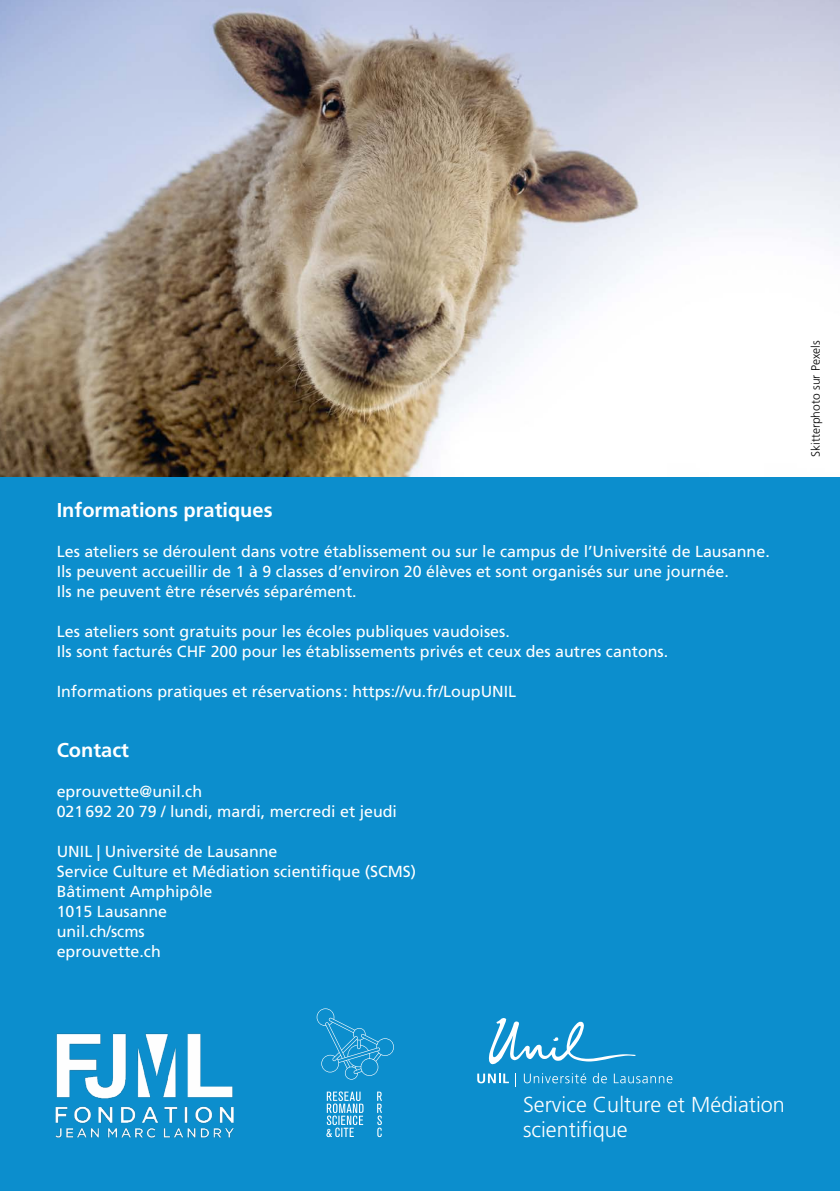
<style>
.page{position:relative;width:840px;height:1191px;background:#fff}
.page>*{position:absolute;margin:0;border:0;box-sizing:border-box;transform-origin:0 0}
.t1{font:300 21.6px/24.8px "Frutiger LT Std";color:#fff}
.Sous-titres{font:700 20px "Frutiger LT Std";color:#fff}
.Texte_A{font:16px/20px "Frutiger LT Std";color:#fff}
.Légendes{font:300 12px "Frutiger LT Std";color:#000}
</style>
<div class="page">
<div style="left:0;top:0;width:839px;height:1191px;background:#0c8ecd"></div>
<img style="left:0;top:0;width:839px;height:477px">
<svg style="left:477px;top:1073px;width:31px;height:10px"></svg>
<svg style="left:515px;top:1073px;width:1px;height:13px"></svg>
<svg style="left:523px;top:1073px;width:63px;height:10px"></svg>
<svg style="left:592px;top:1072px;width:14px;height:11px"></svg>
<svg style="left:613px;top:1073px;width:59px;height:10px"></svg>
<svg style="left:488px;top:1018px;width:148px;height:47px"></svg>
<svg style="left:316px;top:1008px;width:78px;height:71px"></svg>
<svg style="left:377px;top:1091px;width:5px;height:46px"></svg>
<svg style="left:326px;top:1091px;width:37px;height:46px"></svg>
<img style="left:55px;top:1033px;width:179px;height:105px">
<p class="Sous-titres" style="left:57px;top:498px;width:217px">Informations pratiques</p>
<p class="Texte_A" style="left:57px;top:541px;width:714px">Les ateliers se déroulent dans votre établissement ou sur le campus de l’Université de Lausanne.<br>Ils peuvent accueillir de 1 à 9 classes d’environ 20 élèves et sont organisés sur une journée.<br>Ils ne peuvent être réservés séparément.</p>
<p class="Texte_A" style="left:57px;top:621px;width:612px">Les ateliers sont gratuits pour les écoles publiques vaudoises.<br>Ils sont facturés CHF 200 pour les établissements privés et ceux des autres cantons.</p>
<p class="Texte_A" style="left:57px;top:681px;width:460px">Informations pratiques et réservations: https://vu.fr/LoupUNIL</p>
<p class="Sous-titres" style="left:57px;top:738px;width:74px">Contact</p>
<p class="Texte_A" style="left:57px;top:781px;width:147px">eprouvette@unil.ch</p>
<p class="Texte_A" style="left:57px;top:801px;width:341px">021692 20 79 / lundi, mardi, mercredi et jeudi</p>
<p class="Texte_A" style="left:57px;top:841px;width:222px">UNIL | Université de Lausanne</p>
<p class="Texte_A" style="left:57px;top:861px;width:361px">Service Culture et Médiation scientifique (SCMS)</p>
<p class="Texte_A" style="left:57px;top:881px;width:157px">Bâtiment Amphipôle</p>
<p class="Texte_A" style="left:57px;top:901px;width:112px">1015 Lausanne</p>
<p class="Texte_A" style="left:57px;top:921px;width:89px">unil.ch/scms</p>
<p class="Texte_A" style="left:57px;top:941px;width:106px">eprouvette.ch</p>
<p class="Légendes" style="left:808px;top:457px;width:118px;rotate:-90deg">Skitterphoto sur Pexels</p>
<h1 class="t1" style="left:523px;top:1092px;width:263px">Service Culture et Médiation scientifique</h1>
</div>
